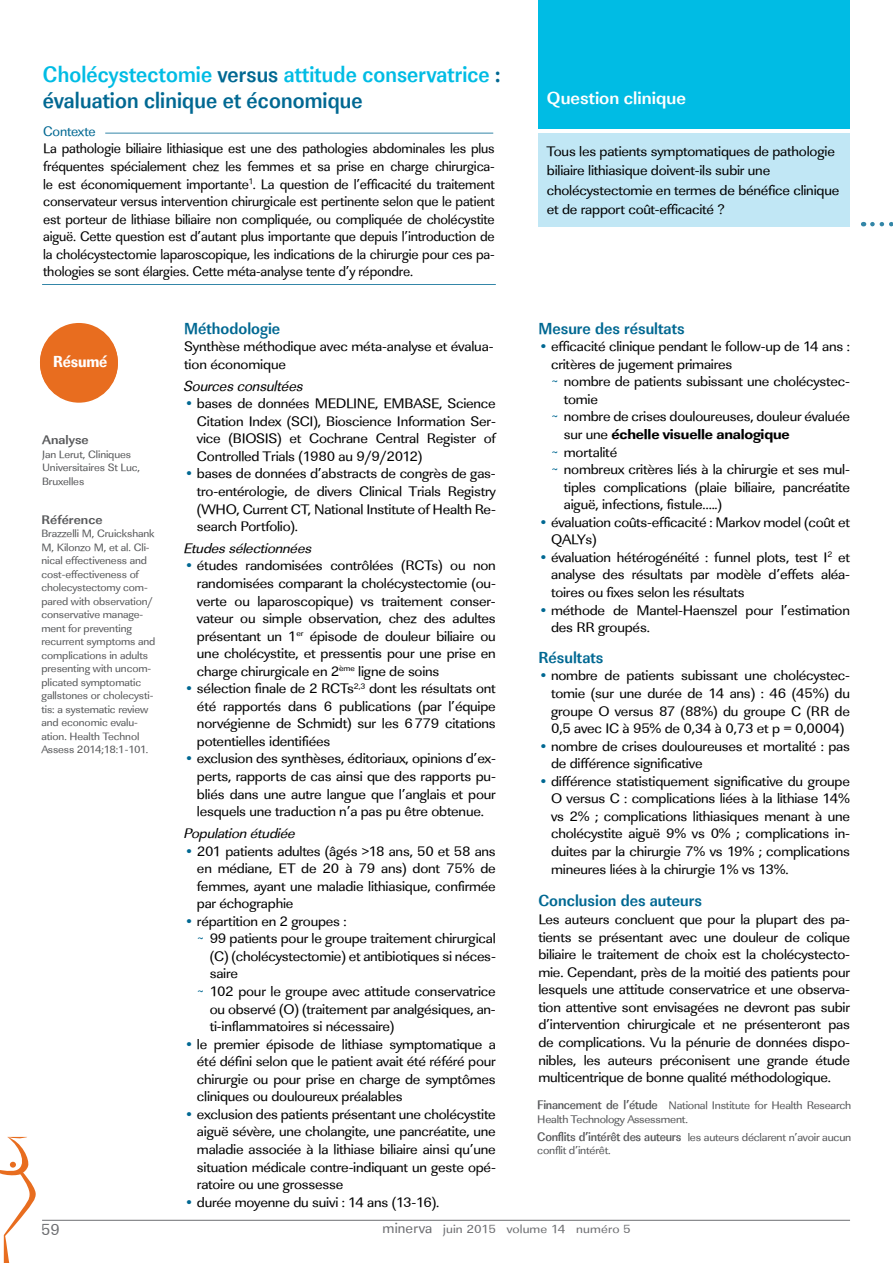
<style>
.page{position:relative;width:893px;height:1263px;background:#fff}
.page>*{position:absolute;margin:0;border:0;box-sizing:border-box;transform-origin:0 0}
.t1{font:700 23.1px/25.5px "Linear Std";letter-spacing:.005em;color:#00bce4;scale:.91 1}
.t2{font:700 18px "Linear Std";color:#fff}
.t3{font:700 16.5px "Linear Std Cd";color:#006892}
.t4{font:16.5px "Linear Std Nr Xbold";letter-spacing:-.01em;color:#fff}
.t5{font:16.5px "Linear Std";color:#6d6e71}
.t6{font:italic 15px "Linear Std";letter-spacing:-.01em;color:#000}
.t7{font:14.25px/17.5px "Linear Std";letter-spacing:-.015em;color:#000;text-align:justify;scale:1.05 1}
.t8{font:14.25px/17.5px "Linear Std";letter-spacing:-.015em;color:#000;text-align:justify}
.t9{font:italic 14.25px "Linear Std";letter-spacing:-.015em;color:#000;scale:1.05 1}
.t10{font:14.25px "Linear Std Xbold";letter-spacing:-.015em;color:#000;scale:1.05 1}
.t11{font:14.25px "Linear Std";letter-spacing:-.015em;color:#006892}
.t12{font:700 12.9px "Linear Std";color:#58595b;scale:1.05 1}
.t13{font:12.15px "Linear Std";letter-spacing:.01em;color:#6d6e71;scale:1.11 1}
.t14{font:11.4px/13.5px "Linear Std";letter-spacing:-.02em;color:#58595b;scale:1.05 1}
.t15{font:10.95px/13.5px "Linear Std";letter-spacing:-.01em;color:#58595b;scale:1.05 1}
.s1{color:#006892}
.s2{font-family:"Linear Std"}
.s3{font-family:"Linear Std Nr";font-weight:500;font-size:12.9px}
.s4{font-size:15px}
</style>
<div class="page">
<hr style="left:42px;top:1220px;width:808px;height:1px;background:#6d6e71">
<svg style="left:0;top:1137px;width:36px;height:126px"></svg>
<div style="left:538px;top:133px;width:312px;height:93px;background:#c1e7f5"></div>
<hr style="left:105px;top:133px;width:388px;height:1px;background:#006892">
<hr style="left:42px;top:284px;width:454px;height:1px;background:#006892">
<div style="left:40px;top:323px;width:78px;height:79px;background:#e86d1f;border-radius:50%"></div>
<svg style="left:872px;top:222px;width:21px;height:4px"></svg>
<div style="left:538px;top:0;width:312px;height:128px;background:#00bce4"></div>
<h1 class="t1" style="left:43px;top:62px;width:504px">Cholécystectomie <span class="s1">versus</span> attitude conservatrice <span class="s1">: évaluation clinique et économique</span></h1>
<p class="t11" style="left:43px;top:123px;width:54px">Contexte</p>
<p class="t8" style="left:43px;top:140px;width:453px">La pathologie biliaire lithiasique est une des pathologies abdominales les plus fréquentes spécialement chez les femmes et sa prise en charge chirurgica&shy;le est économiquement importante<sup>1</sup>. La question de l’efficacité du traitement conservateur versus intervention chirurgicale est pertinente selon que le patient est porteur de lithiase biliaire non compliquée, ou compliquée de cholécystite aiguë. Cette question est d’autant plus importante que depuis l’introduction de la cholécystectomie laparoscopique, les indications de la chirurgie pour ces pa&shy;thologies se sont élargies. Cette méta-analyse tente d’y répondre.</p>
<p class="t4" style="left:53px;top:352px;width:56px">Résumé</p>
<p class="t12" style="left:42px;top:432px;width:46px">Analyse</p>
<p class="t15" style="left:42px;top:447px;width:95px">Jan Lerut, Cliniques<br>Universitaires St Luc,<br>Bruxelles</p>
<p class="t12" style="left:41px;top:512px;width:60px">Référence</p>
<p class="t15" style="left:41px;top:527px;width:110px">Brazzelli M, Cruickshank<br>M, Kilonzo M, et al. Cli&shy;nical effectiveness and cost-effectiveness of cholecystectomy com&shy;pared with observation/ conservative manage&shy;ment for preventing recurrent symptoms and complications in adults presenting with uncom&shy;plicated symptomatic gallstones or cholecysti&shy;tis: a systematic review and economic evalu&shy;ation. Health Technol<br>Assess 2014;18:1-101.</p>
<p class="t3" style="left:184px;top:318px;width:98px">Méthodologie</p>
<p class="t7" style="left:184px;top:338px;width:296px">Synthèse méthodique avec méta-analyse et évalua&shy;tion économique</p>
<p class="t6" style="left:184px;top:377px;width:121px">Sources consultées</p>
<p class="t7" style="left:197px;top:395px;width:286px;text-indent:-13px"><span class="s1">•</span> bases de données MEDLINE, EMBASE, Science Citation Index (SCI), Bioscience Information Ser&shy;vice (BIOSIS) et Cochrane Central Register of Controlled Trials (1980 au 9/9/2012)</p>
<p class="t7" style="left:197px;top:465px;width:286px;text-indent:-13px"><span class="s1">•</span> bases de données d’abstracts de congrès de gas&shy;tro-entérologie, de divers Clinical Trials Registry (WHO, Current CT, National Institute of Health Re&shy;search Portfolio).</p>
<p class="t9" style="left:184px;top:540px;width:123px">Etudes sélectionnées</p>
<p class="t7" style="left:197px;top:557px;width:286px;text-indent:-13px"><span class="s1">•</span> études randomisées contrôlées (RCTs) ou non randomisées comparant la cholécystectomie (ou&shy;verte ou laparoscopique) vs traitement conser&shy;vateur ou simple observation, chez des adultes présentant un 1<sup>er</sup> épisode de douleur biliaire ou une cholécystite, et pressentis pour une prise en charge chirurgicale en 2<sup>ème</sup> ligne de soins</p>
<p class="t7" style="left:197px;top:680px;width:286px;text-indent:-13px"><span class="s1">•</span> sélection finale de 2 RCTs<sup>2,3</sup> dont les résultats ont été rapportés dans 6 publications (par l’équipe norvégienne de Schmidt) sur les 6779 citations potentielles identifiées</p>
<p class="t7" style="left:197px;top:750px;width:286px;text-indent:-13px"><span class="s1">•</span> exclusion des synthèses, éditoriaux, opinions d’ex&shy;perts, rapports de cas ainsi que des rapports pu&shy;bliés dans une autre langue que l’anglais et pour lesquels une traduction n’a pas pu être obtenue.</p>
<p class="t9" style="left:184px;top:825px;width:108px">Population étudiée</p>
<p class="t7" style="left:197px;top:842px;width:286px;text-indent:-13px"><span class="s1">•</span> 201 patients adultes (âgés &gt;18 ans, 50 et 58 ans en médiane, ET de 20 à 79 ans) dont 75% de femmes, ayant une maladie lithiasique, confirmée par échographie</p>
<p class="t7" style="left:184px;top:912px;width:156px"><span class="s1">•</span> répartition en 2 groupes :</p>
<p class="t7" style="left:197px;top:930px;width:286px"><span class="s1">~</span> 99 patients pour le groupe traitement chirurgical</p>
<p class="t7" style="left:210px;top:947px;width:274px">(C) (cholécystectomie) et antibiotiques si néces-</p>
<p class="t7" style="left:210px;top:965px;width:29px">saire</p>
<p class="t7" style="left:197px;top:982px;width:286px"><span class="s1">~</span> 102 pour le groupe avec attitude conservatrice</p>
<p class="t7" style="left:210px;top:1000px;width:274px">ou observé (O) (traitement par analgésiques, an-</p>
<p class="t7" style="left:210px;top:1018px;width:178px">ti-inflammatoires si nécessaire)</p>
<p class="t7" style="left:197px;top:1035px;width:286px;text-indent:-13px"><span class="s1">•</span> le premier épisode de lithiase symptomatique a été défini selon que le patient avait été référé pour chirurgie ou pour prise en charge de symptômes cliniques ou douloureux préalables</p>
<p class="t7" style="left:197px;top:1105px;width:286px;text-indent:-13px"><span class="s1">•</span> exclusion des patients présentant une cholécystite aiguë sévère, une cholangite, une pancréatite, une maladie associée à la lithiase biliaire ainsi qu’une situation médicale contre-indiquant un geste opé&shy;ratoire ou une grossesse</p>
<p class="t7" style="left:184px;top:1193px;width:244px"><span class="s1">•</span> durée moyenne du suivi : 14 ans (13-16).</p>
<p class="t2" style="left:547px;top:87px;width:141px">Question clinique</p>
<p class="t7" style="left:547px;top:141px;width:280px;line-height:19.5px;text-align:left">Tous les patients symptomatiques de pathologie biliaire lithiasique doivent-ils subir une cholécystectomie en termes de bénéfice clinique et de rapport coût-efficacité ?</p>
<p class="t3" style="left:538px;top:318px;width:148px">Mesure des résultats</p>
<p class="t7" style="left:538px;top:338px;width:298px"><span class="s1">•</span> efficacité clinique pendant le follow-up de 14 ans :</p>
<p class="t7" style="left:551px;top:355px;width:174px">critères de jugement primaires</p>
<p class="t7" style="left:551px;top:373px;width:286px"><span class="s1">~</span> nombre de patients subissant une cholécystec-</p>
<p class="t7" style="left:564px;top:390px;width:34px">tomie</p>
<p class="t7" style="left:551px;top:408px;width:286px"><span class="s1">~</span> nombre de crises douloureuses, douleur évaluée</p>
<p class="t10" style="left:564px;top:426px;width:217px"><span class="s2">sur une</span> échelle visuelle analogique</p>
<p class="t7" style="left:551px;top:443px;width:65px"><span class="s1">~</span> mortalité</p>
<p class="t7" style="left:551px;top:461px;width:286px"><span class="s1">~</span> nombreux critères liés à la chirurgie et ses mul-</p>
<p class="t7" style="left:564px;top:478px;width:274px">tiples complications (plaie biliaire, pancréatite</p>
<p class="t7" style="left:564px;top:496px;width:152px">aiguë, infections, fistule…..)</p>
<p class="t7" style="left:551px;top:513px;width:286px;text-indent:-13px"><span class="s1">•</span> évaluation coûts-efficacité : Markov model (coût et<br>QALYs)</p>
<p class="t7" style="left:551px;top:548px;width:286px;text-indent:-13px"><span class="s1">•</span> évaluation hétérogénéité : funnel plots, test I<sup>2</sup> et analyse des résultats par modèle d’effets aléa&shy;toires ou fixes selon les résultats</p>
<p class="t7" style="left:551px;top:601px;width:286px;text-indent:-13px"><span class="s1">•</span> méthode de Mantel-Haenszel pour l’estimation des RR groupés.</p>
<p class="t3" style="left:538px;top:647px;width:67px">Résultats</p>
<p class="t7" style="left:551px;top:667px;width:286px;text-indent:-13px"><span class="s1">•</span> nombre de patients subissant une cholécystec&shy;tomie (sur une durée de 14 ans) : 46 (45%) du groupe O versus 87 (88%) du groupe C (RR de 0,5 avec IC à 95% de 0,34 à 0,73 et p = 0,0004)</p>
<p class="t7" style="left:551px;top:737px;width:286px;text-indent:-13px"><span class="s1">•</span> nombre de crises douloureuses et mortalité : pas de différence significative</p>
<p class="t7" style="left:551px;top:772px;width:286px;text-indent:-13px"><span class="s1">•</span> différence statistiquement significative du groupe O versus C : complications liées à la lithiase 14% vs 2% ; complications lithiasiques menant à une cholécystite aiguë 9% vs 0% ; complications in&shy;duites par la chirurgie 7% vs 19% ; complications mineures liées à la chirurgie 1% vs 13%.</p>
<p class="t3" style="left:538px;top:891px;width:165px">Conclusion des auteurs</p>
<p class="t7" style="left:538px;top:911px;width:298px">Les auteurs concluent que pour la plupart des pa&shy;tients se présentant avec une douleur de colique biliaire le traitement de choix est la cholécystecto&shy;mie. Cependant, près de la moitié des patients pour lesquels une attitude conservatrice et une observa&shy;tion attentive sont envisagées ne devront pas subir d’intervention chirurgicale et ne présenteront pas de complications. Vu la pénurie de données dispo&shy;nibles, les auteurs préconisent une grande étude multicentrique de bonne qualité méthodologique.</p>
<p class="t14" style="left:537px;top:1099px;width:301px"><span class="s3">Financement de l’étude</span> National Institute for Health Research<br>Health Technology Assessment.</p>
<p class="t14" style="left:537px;top:1130px;width:301px"><span class="s3">Conflits d’intérêt des auteurs</span> les auteurs déclarent n’avoir aucun conflit d’intérêt.</p>
<p class="t5" style="left:41px;top:1220px;width:20px">59</p>
<p class="t13" style="left:383px;top:1222px;width:225px"><span class="s4">minerva</span> juin 2015 volume 14 numéro 5</p>
</div>
